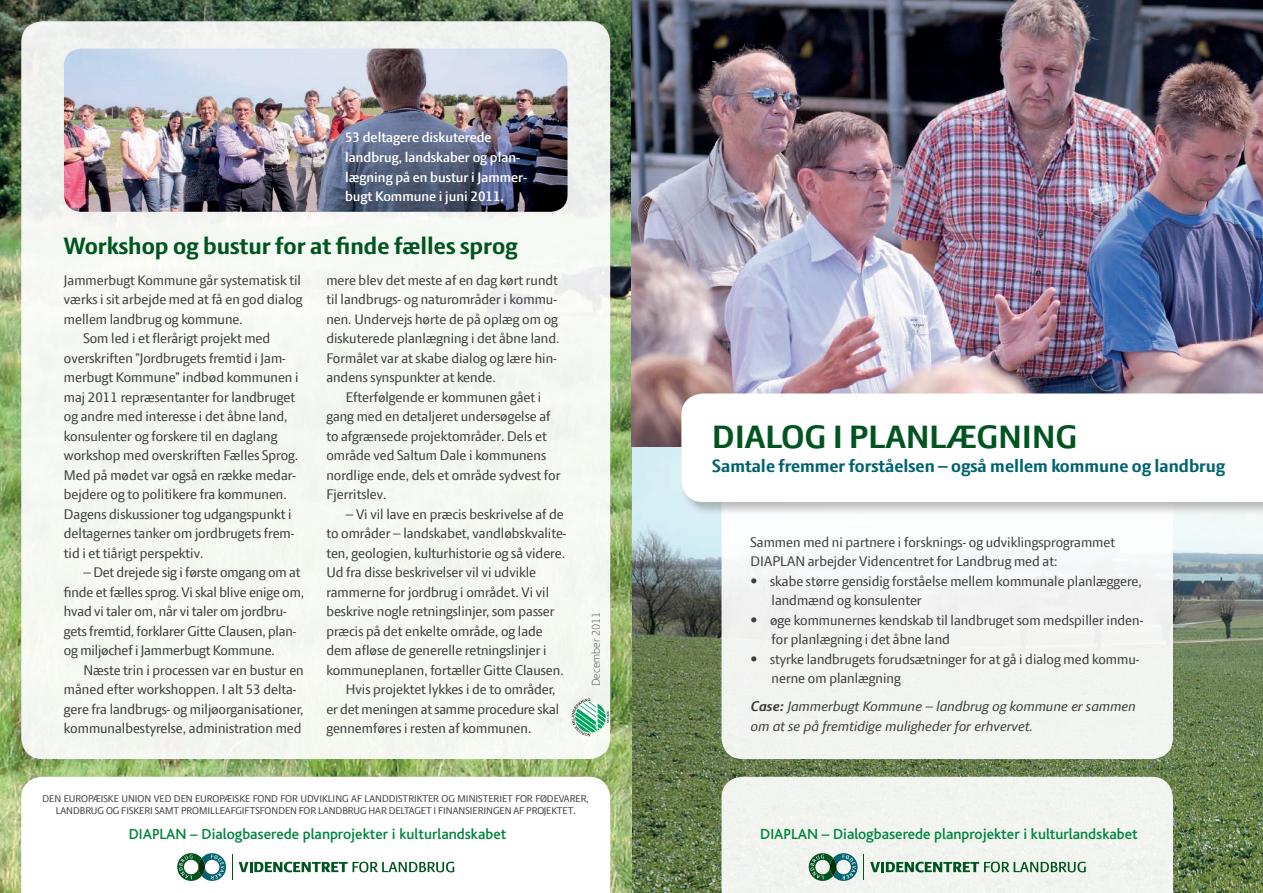
<style>
.page{position:relative;width:1263px;height:893px;background:#fff}
.page>*{position:absolute;margin:0;border:0;box-sizing:border-box;transform-origin:0 0}
.Brødtekst{font:700 34.8px "LF Press Sans";color:#00541f}
.Rubrik{font:700 25.5px "LF Press Sans";color:#00541f}
.Brødtekst-2{font:700 19.05px "LF Press Sans";color:#006370}
.Brødtekst-3{font:500 15.3px "Bliss";color:#00843d}
.Brødtekst-4{font:15px/19.5px "LF Press Sans";color:#3e3e3f}
.Brødtekst-5{font:600 15px/19.5px "LF Press Sans";color:#fff}
.Brødtekst-6{font:italic 15px/19.5px "LF Press Sans";color:#3e3e3f}
.Brødtekst-7{font:300 12px "LF Press Sans";color:#3e3e3f}
.Brødtekst-8{font:10.5px/12px "LF Press Sans";color:#3e3e3f;text-align:center}
.s1{font-weight:700}
</style>
<div class="page">
<img style="left:0;top:0;width:1263px;height:893px">
<div style="left:21px;top:21px;width:589px;height:738px;background:#f5f8f2;border-radius:21px"></div>
<img style="left:632px;top:446px;width:631px;height:447px">
<div style="left:721px;top:472px;width:452px;height:287px;background:linear-gradient(to right,#f4f5f3,#f5f6f4);border-radius:21px"></div>
<div style="left:721px;top:777px;width:452px;height:116px;background:#f2f4ef"></div>
<svg style="left:21px;top:777px;width:589px;height:116px"></svg>
<svg style="left:809px;top:853px;width:48px;height:28px"></svg>
<svg style="left:870px;top:862px;width:216px;height:10px"></svg>
<svg style="left:863px;top:854px;width:1px;height:26px"></svg>
<svg style="left:177px;top:853px;width:49px;height:28px"></svg>
<svg style="left:239px;top:862px;width:215px;height:10px"></svg>
<svg style="left:232px;top:854px;width:1px;height:26px"></svg>
<div style="left:679px;top:391px;width:584px;height:126px;background:#231f20;opacity:.3"></div>
<svg style="left:681px;top:393px;width:582px;height:109px"></svg>
<img style="left:64px;top:49px;width:503px;height:163px">
<svg style="left:571px;top:698px;width:38px;height:38px"></svg>
<p class="Brødtekst-5" style="left:345px;top:128px;width:184px">53 deltagere diskuterede landbrug, landskaber og plan&shy;lægning på en bustur i Jammer&shy;bugt Kommune i juni 2011.</p>
<p class="Rubrik" style="left:64px;top:231px;width:455px">Workshop og bustur for at finde fælles sprog</p>
<p class="Brødtekst-4" style="left:64px;top:270px;width:240px;text-align:justify">Jammerbugt Kommune går systematisk til værks i sit arbejde med at få en god dialog mellem landbrug og kommune.</p>
<p class="Brødtekst-4" style="left:64px;top:328px;width:236px;text-indent:20px">Som led i et flerårigt projekt med overskriften ”Jordbrugets fremtid i Jam&shy;merbugt Kommune” indbød kommunen i maj 2011 repræsentanter for landbruget og andre med interesse i det åbne land, konsulenter og forskere til en daglang workshop med overskriften Fælles Sprog.<br>Med på mødet var også en række medar&shy;bejdere og to politikere fra kommunen.</p>
<p class="Brødtekst-4" style="left:64px;top:504px;width:232px">Dagens diskussioner tog udgangspunkt i deltagernes tanker om jordbrugets frem&shy;tid i et tiårigt perspektiv.</p>
<p class="Brødtekst-4" style="left:64px;top:562px;width:242px;text-indent:20px">– Det drejede sig i første omgang om at finde et fælles sprog. Vi skal blive enige om, hvad vi taler om, når vi taler om jordbru&shy;gets fremtid, forklarer Gitte Clausen, plan&shy;og miljøchef i Jammerbugt Kommune.</p>
<p class="Brødtekst-4" style="left:64px;top:660px;width:241px;text-indent:20px">Næste trin i processen var en bustur en måned efter workshoppen. I alt 53 delta&shy;gere fra landbrugs- og miljøorganisationer, kommunalbestyrelse, administration med</p>
<p class="Brødtekst-4" style="left:326px;top:270px;width:235px">mere blev det meste af en dag kørt rundt til landbrugs- og naturområder i kommu&shy;nen. Undervejs hørte de på oplæg om og diskuterede planlægning i det åbne land.<br>Formålet var at skabe dialog og lære hin&shy;andens synspunkter at kende.</p>
<p class="Brødtekst-4" style="left:326px;top:387px;width:236px;text-indent:20px">Efterfølgende er kommunen gået i gang med en detaljeret undersøgelse af to afgrænsede projektområder. Dels et område ved Saltum Dale i kommunens nordlige ende, dels et område sydvest for Fjerritslev.</p>
<p class="Brødtekst-4" style="left:326px;top:504px;width:242px;text-indent:20px">– Vi vil lave en præcis beskrivelse af de to områder – landskabet, vandløbskvalite&shy;ten, geologien, kulturhistorie og så videre.<br>Ud fra disse beskrivelser vil vi udvikle rammerne for jordbrug i området. Vi vil beskrive nogle retningslinjer, som passer præcis på det enkelte område, og lade dem afløse de generelle retningslinjer i kommuneplanen, fortæller Gitte Clausen.</p>
<p class="Brødtekst-4" style="left:326px;top:679px;width:234px;text-indent:20px">Hvis projektet lykkes i de to områder, er det meningen at samme procedure skal gennemføres i resten af kommunen.</p>
<p class="Brødtekst-7" style="left:589px;top:686px;width:75px;rotate:-90deg">December 2011</p>
<p class="Brødtekst-8" style="left:43px;top:792px;width:548px">DEN EUROPÆISKE UNION VED DEN EUROPÆISKE FOND FOR UDVIKLING AF LANDDISTRIKTER OG MINISTERIET FOR FØDEVARER,<br>LANDBRUG OG FISKERI SAMT PROMILLEAFGIFTSFONDEN FOR LANDBRUG HAR DELTAGET I FINANSIERINGEN AF PROJEKTET.</p>
<p class="Brødtekst" style="left:712px;top:417px;width:367px">DIALOG I PLANLÆGNING</p>
<p class="Brødtekst-2" style="left:712px;top:455px;width:514px">Samtale fremmer forståelsen – også mellem kommune og landbrug</p>
<p class="Brødtekst-4" style="left:751px;top:532px;width:366px">Sammen med ni partnere i forsknings- og udviklingsprogrammet<br>DIAPLAN arbejder Videncentret for Landbrug med at:</p>
<p class="Brødtekst-4" style="left:772px;top:571px;width:372px;text-indent:-21px">• skabe større gensidig forståelse mellem kommunale planlæggere, landmænd og konsulenter</p>
<p class="Brødtekst-4" style="left:772px;top:610px;width:373px;text-indent:-21px">• øge kommunernes kendskab til landbruget som medspiller inden&shy;for planlægning i det åbne land</p>
<p class="Brødtekst-4" style="left:772px;top:649px;width:369px;text-indent:-21px">• styrke landbrugets forudsætninger for at gå i dialog med kommu&shy;nerne om planlægning</p>
<p class="Brødtekst-6" style="left:751px;top:696px;width:387px"><span class="s1">Case:</span> Jammerbugt Kommune – landbrug og kommune er sammen om at se på fremtidige muligheder for erhvervet.</p>
<p class="Brødtekst-3" style="left:129px;top:826px;width:379px">DIAPLAN – Dialogbaserede planprojekter i kulturlandskabet</p>
<p class="Brødtekst-3" style="left:760px;top:826px;width:379px">DIAPLAN – Dialogbaserede planprojekter i kulturlandskabet</p>
</div>
